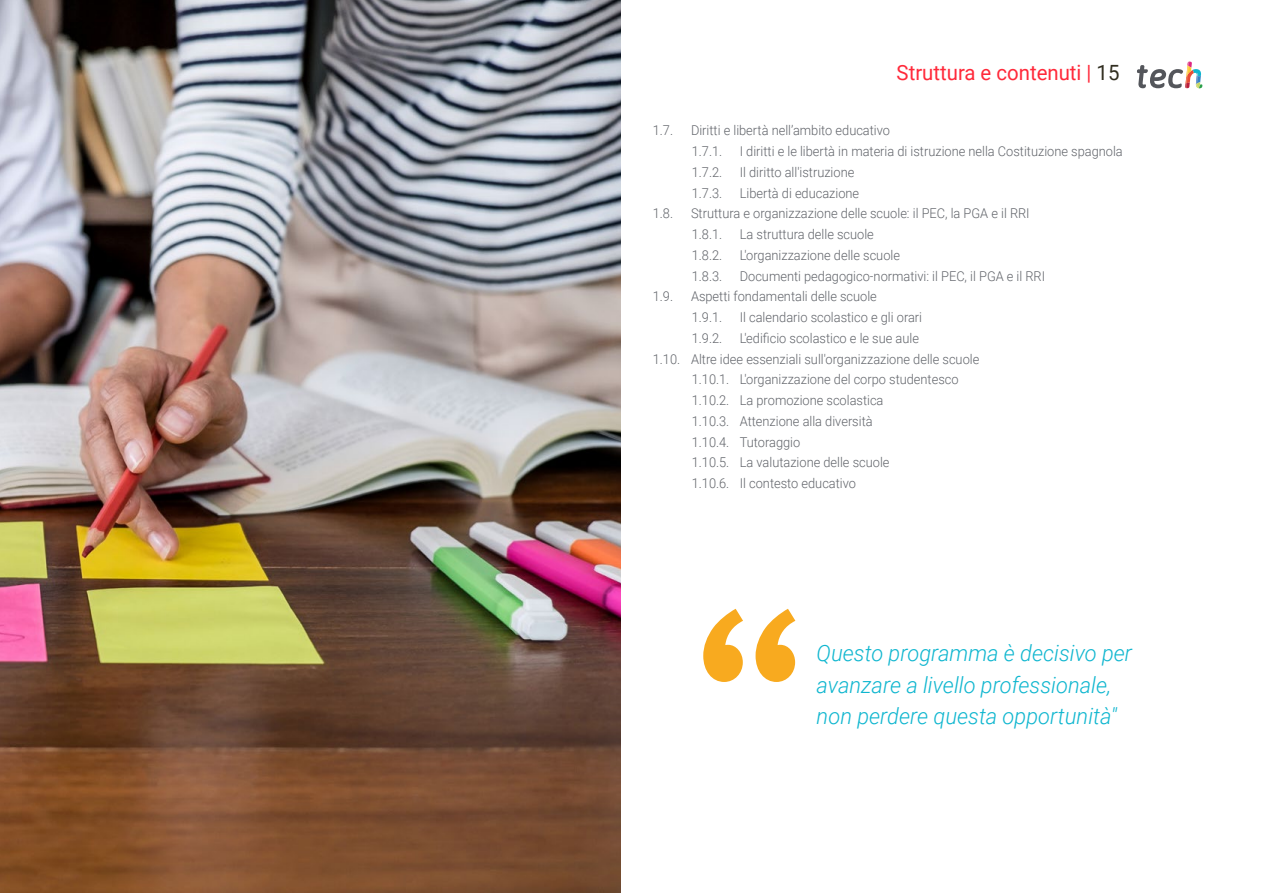
<style>
.page{position:relative;width:1263px;height:893px;background:#fff}
.page>*{position:absolute;margin:0;border:0;box-sizing:border-box;transform-origin:0 0}
.t1{font:italic 300 22.5px/31.5px "Roboto";color:#0fb6cf}
.t2{font:21px "Roboto";color:#ff293a}
.t3{font:300 13.5px/20.7px "Roboto";color:#61646a;scale:.95 1}
.s1{color:#312e20}
</style>
<div class="page">
<svg style="left:1137px;top:62px;width:65px;height:27px"></svg>
<img style="left:0;top:0;width:621px;height:893px">
<svg style="left:703px;top:609px;width:92px;height:73px"></svg>
<h2 class="t2" style="left:897px;top:57px;width:224px">Struttura e contenuti | <span class="s1">15</span></h2>
<p class="t3" style="left:653px;top:120px;width:23px">1.7.</p>
<p class="t3" style="left:691px;top:120px;width:211px">Diritti e libertà nell’ambito educativo<br>1.7.1.</p>
<p class="t3" style="left:740px;top:141px;width:405px">I diritti e le libertà in materia di istruzione nella Costituzione spagnola</p>
<p class="t3" style="left:692px;top:161px;width:34px">1.7.2.</p>
<p class="t3" style="left:740px;top:161px;width:122px">Il diritto all'istruzione</p>
<p class="t3" style="left:692px;top:182px;width:34px">1.7.3.</p>
<p class="t3" style="left:740px;top:182px;width:127px">Libertà di educazione</p>
<p class="t3" style="left:653px;top:203px;width:23px">1.8.</p>
<p class="t3" style="left:691px;top:203px;width:358px">Struttura e organizzazione delle scuole: il PEC, la PGA e il RRI<br>1.8.1.</p>
<p class="t3" style="left:740px;top:224px;width:143px">La struttura delle scuole</p>
<p class="t3" style="left:692px;top:244px;width:34px">1.8.2.</p>
<p class="t3" style="left:740px;top:244px;width:170px">L'organizzazione delle scuole</p>
<p class="t3" style="left:692px;top:265px;width:34px">1.8.3.</p>
<p class="t3" style="left:740px;top:265px;width:323px">Documenti pedagogico-normativi: il PEC, il PGA e il RRI</p>
<p class="t3" style="left:653px;top:286px;width:23px">1.9.</p>
<p class="t3" style="left:691px;top:286px;width:197px">Aspetti fondamentali delle scuole<br>1.9.1.</p>
<p class="t3" style="left:740px;top:307px;width:193px">Il calendario scolastico e gli orari</p>
<p class="t3" style="left:692px;top:327px;width:34px">1.9.2.</p>
<p class="t3" style="left:740px;top:327px;width:190px">L'edificio scolastico e le sue aule</p>
<p class="t3" style="left:653px;top:348px;width:345px">1.10. Altre idee essenziali sull'organizzazione delle scuole</p>
<p class="t3" style="left:692px;top:369px;width:282px">1.10.1. L'organizzazione del corpo studentesco</p>
<p class="t3" style="left:692px;top:390px;width:203px">1.10.2. La promozione scolastica</p>
<p class="t3" style="left:692px;top:410px;width:192px">1.10.3. Attenzione alla diversità</p>
<p class="t3" style="left:692px;top:431px;width:116px">1.10.4. Tutoraggio</p>
<p class="t3" style="left:692px;top:452px;width:210px">1.10.5. La valutazione delle scuole</p>
<p class="t3" style="left:692px;top:473px;width:174px">1.10.6. Il contesto educativo</p>
<h1 class="t1" style="left:817px;top:637px;width:317px">Questo programma è decisivo per avanzare a livello professionale, non perdere questa opportunità"</h1>
</div>
